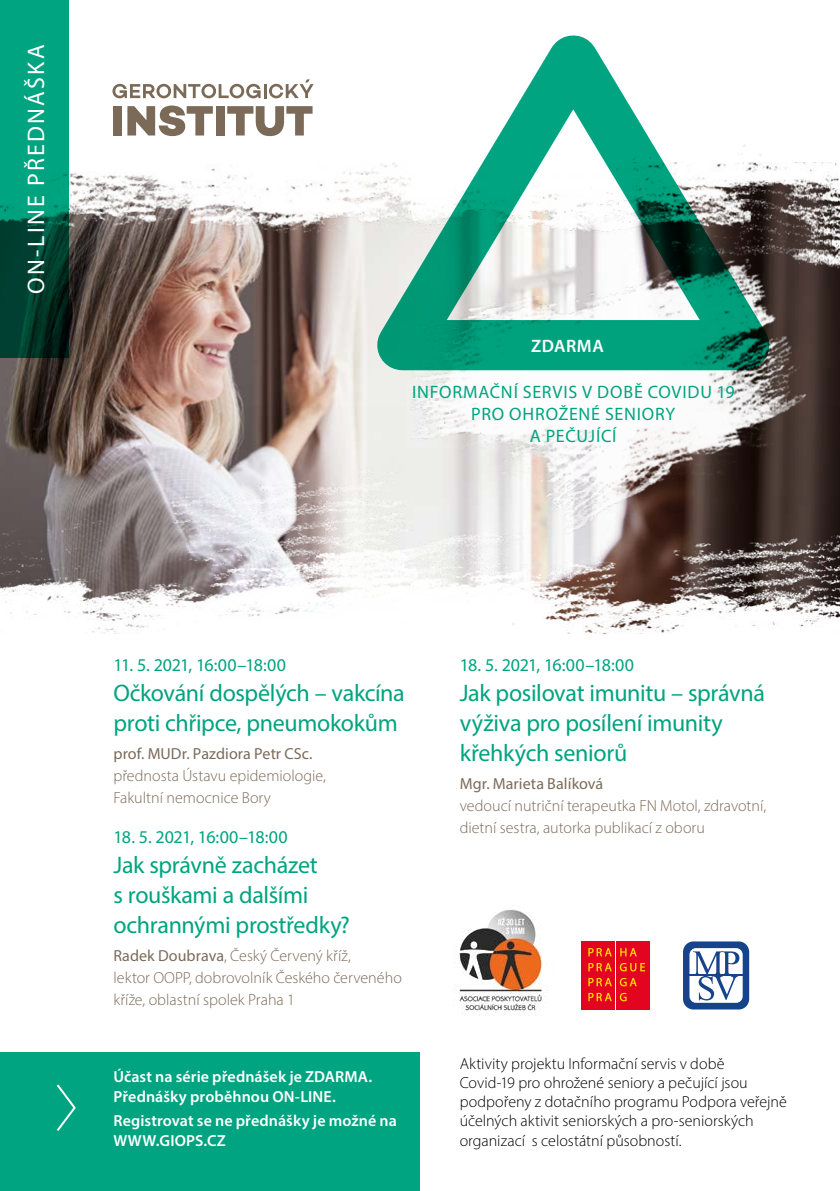
<style>
.page{position:relative;width:840px;height:1191px;background:#fff}
.page>*{position:absolute;margin:0;border:0;box-sizing:border-box;transform-origin:0 0}
.t1{font:24px/30px "Myriad Pro";letter-spacing:-.015em;color:#00a480}
.t2{font:24px "Myriad Pro";letter-spacing:.095em;color:#fff}
.t3{font:18px "Myriad Pro";letter-spacing:-.03em;color:#00a480}
.t4{font:18px/22px "Myriad Pro";letter-spacing:.035em;color:#00a480;text-align:center}
.t5{font:600 18px "Myriad Pro";letter-spacing:.025em;color:#fff}
.t6{font:300 16px/22px "Myriad Pro";color:#7b6a58}
.t7{font:300 16px/19.2px "Myriad Pro";color:#000}
.t8{font:600 16px/19.2px "Myriad Pro";letter-spacing:.005em;color:#fff}
.t9{font:16px "Myriad Pro";letter-spacing:.005em;color:#7b6a58}
.s1{font-weight:400}
</style>
<div class="page">
<img style="left:0;top:571px;width:675px;height:63px">
<img style="left:0;top:78px;width:330px;height:493px">
<img style="left:330px;top:162px;width:509px;height:469px">
<div style="left:113px;top:106px;width:9px;height:29px;background:#7b6a58"></div>
<svg style="left:127px;top:105px;width:86px;height:31px"></svg>
<div style="left:215px;top:106px;width:9px;height:29px;background:#7b6a58"></div>
<svg style="left:227px;top:106px;width:85px;height:30px"></svg>
<svg style="left:112px;top:84px;width:148px;height:14px"></svg>
<hr style="left:263px;top:84px;width:3px;height:14px;background:#7b6a58">
<svg style="left:269px;top:79px;width:44px;height:19px"></svg>
<svg style="left:683px;top:941px;width:65px;height:68px"></svg>
<svg style="left:359px;top:35px;width:427px;height:337px"></svg>
<svg style="left:0;top:0;width:68px;height:357px;background:#007a5e"></svg>
<div style="left:0;top:1052px;width:420px;height:139px;background:#00a480"></div>
<div style="left:581px;top:941px;width:33px;height:68px;background:#e30520"></div>
<div style="left:616px;top:941px;width:33px;height:68px;background:#e30520"></div>
<svg style="left:588px;top:948px;width:23px;height:8px"></svg>
<svg style="left:620px;top:948px;width:16px;height:8px"></svg>
<svg style="left:588px;top:963px;width:23px;height:8px"></svg>
<svg style="left:619px;top:963px;width:25px;height:8px"></svg>
<svg style="left:588px;top:978px;width:23px;height:8px"></svg>
<svg style="left:619px;top:978px;width:17px;height:8px"></svg>
<svg style="left:588px;top:992px;width:23px;height:9px"></svg>
<svg style="left:619px;top:992px;width:7px;height:9px"></svg>
<svg style="left:56px;top:1084px;width:20px;height:47px"></svg>
<img style="left:453px;top:909px;width:94px;height:107px">
<h1 class="t2" style="left:21px;top:294px;width:252px;rotate:-90deg">ON-LINE PŘEDNÁŠKA</h1>
<p class="t5" style="left:531px;top:334px;width:74px">ZDARMA</p>
<p class="t4" style="left:412px;top:380px;width:324px">INFORMAČNÍ SERVIS V DOBĚ COVIDU 19<br>PRO OHROŽENÉ SENIORY<br>A PEČUJÍCÍ</p>
<p class="t3" style="left:113px;top:654px;width:174px">11. 5. 2021, 16:00–18:00</p>
<h1 class="t1" style="left:113px;top:678px;width:293px">Očkování dospělých – vakcína proti chřipce, pneumokokům</h1>
<p class="t9" style="left:113px;top:744px;width:200px">prof. MUDr. Pazdiora Petr CSc.</p>
<p class="t6" style="left:113px;top:764px;width:214px">přednosta Ústavu epidemiologie,<br>Fakultní nemocnice Bory</p>
<p class="t3" style="left:113px;top:825px;width:176px">18. 5. 2021, 16:00–18:00</p>
<h1 class="t1" style="left:113px;top:849px;width:238px">Jak správně zacházet<br>s rouškami a dalšími ochrannými prostředky?</h1>
<p class="t6" style="left:113px;top:944px;width:290px"><span class="s1">Radek Doubrava</span>, Český Červený kříž,<br>lektor OOPP, dobrovolník Českého červeného kříže, oblastní spolek Praha 1</p>
<p class="t8" style="left:113px;top:1067px;width:260px">Účast na série přednášek je ZDARMA.<br>Přednášky proběhnou ON-LINE.</p>
<p class="t8" style="left:113px;top:1111px;width:285px">Registrovat se ne přednášky je možné na<br>WWW.GIOPS.CZ</p>
<p class="t3" style="left:459px;top:654px;width:176px">18. 5. 2021, 16:00–18:00</p>
<h1 class="t1" style="left:459px;top:678px;width:306px">Jak posilovat imunitu – správná výživa pro posílení imunity křehkých seniorů</h1>
<p class="t9" style="left:459px;top:774px;width:145px">Mgr. Marieta Balíková</p>
<p class="t6" style="left:459px;top:794px;width:308px">vedoucí nutriční terapeutka FN Motol, zdravotní, dietní sestra, autorka publikací z oboru</p>
<p class="t7" style="left:459px;top:1053px;width:328px">Aktivity projektu Informační servis v době<br>Covid-19 pro ohrožené seniory a pečující jsou podpořeny z dotačního programu Podpora veřejně účelných aktivit seniorských a pro-seniorských organizací s celostátní působností.</p>
</div>
